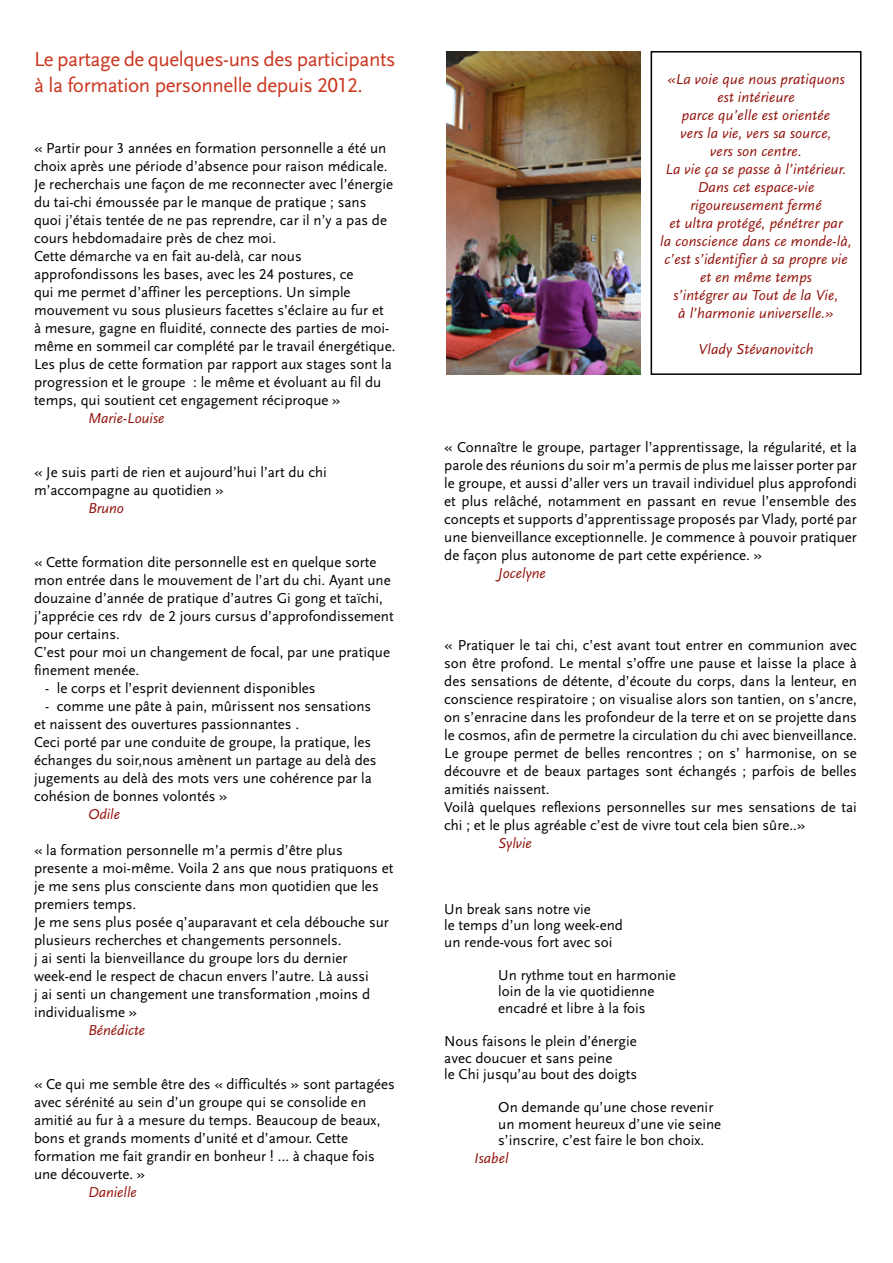
<style>
.page{position:relative;width:893px;height:1263px;background:#fff}
.page>*{position:absolute;margin:0;border:0;box-sizing:border-box;transform-origin:0 0}
.t1{font:21px/25.2px "Scala Sans Regular LF";letter-spacing:-.02em;color:#cb3720}
.t2{font:15px/18px "Scala Sans Regular LF";color:#000}
.t3{font:15px/18px "Scala Sans Regular LF Italic";letter-spacing:.01em;color:#93140d;text-align:center}
</style>
<div class="page">
<div style="left:651px;top:51px;width:210px;height:324px;border:2px solid #000"></div>
<img style="left:446px;top:51px;width:195px;height:324px">
<h1 class="t1" style="left:34px;top:47px;width:363px">Le partage de quelques-uns des participants à la formation personnelle depuis 2012.</h1>
<p class="t2" style="left:34px;top:139px;width:363px">« Partir pour 3 années en formation personnelle a été un choix après une période d’absence pour raison médicale.<br>Je recherchais une façon de me reconnecter avec l’énergie du tai-chi émoussée par le manque de pratique ; sans quoi j’étais tentée de ne pas reprendre, car il n’y a pas de cours hebdomadaire près de chez moi.<br>Cette démarche va en fait au-delà, car nous approfondissons les bases, avec les 24 postures, ce<br>qui me permet d’affiner les perceptions. Un simple mouvement vu sous plusieurs facettes s’éclaire au fur et<br>à mesure, gagne en fluidité, connecte des parties de moi&shy;même en sommeil car complété par le travail énergétique.<br>Les plus de cette formation par rapport aux stages sont la progression et le groupe : le même et évoluant au fil du temps, qui soutient cet engagement réciproque »</p>
<p class="t3" style="left:88px;top:409px;width:78px">Marie-Louise</p>
<p class="t2" style="left:34px;top:463px;width:294px">« Je suis parti de rien et aujourd’hui l’art du chi m’accompagne au quotidien »</p>
<p class="t3" style="left:88px;top:499px;width:38px">Bruno</p>
<p class="t2" style="left:34px;top:553px;width:361px">« Cette formation dite personnelle est en quelque sorte mon entrée dans le mouvement de l’art du chi. Ayant une douzaine d’année de pratique d’autres Gi gong et taïchi, j’apprécie ces rdv de 2 jours cursus d’approfondissement pour certains.<br>C’est pour moi un changement de focal, par une pratique finement menée.</p>
<p class="t2" style="left:45px;top:679px;width:272px">- le corps et l’esprit deviennent disponibles</p>
<p class="t2" style="left:34px;top:697px;width:344px;text-indent:11px">- comme une pâte à pain, mûrissent nos sensations et naissent des ouvertures passionnantes .<br>Ceci porté par une conduite de groupe, la pratique, les échanges du soir,nous amènent un partage au delà des jugements au delà des mots vers une cohérence par la cohésion de bonnes volontés »</p>
<p class="t3" style="left:88px;top:805px;width:34px">Odile</p>
<p class="t2" style="left:34px;top:841px;width:361px">« la formation personnelle m’a permis d’être plus presente a moi-même. Voila 2 ans que nous pratiquons et je me sens plus consciente dans mon quotidien que les premiers temps.<br>Je me sens plus posée q’auparavant et cela débouche sur plusieurs recherches et changements personnels.<br>j ai senti la bienveillance du groupe lors du dernier week-end le respect de chacun envers l’autre. Là aussi<br>j ai senti un changement une transformation ,moins d individualisme »</p>
<p class="t3" style="left:88px;top:1021px;width:59px">Bénédicte</p>
<p class="t2" style="left:34px;top:1075px;width:362px">« Ce qui me semble être des « difficultés » sont partagées avec sérénité au sein d’un groupe qui se consolide en amitié au fur à a mesure du temps. Beaucoup de beaux, bons et grands moments d’unité et d’amour. Cette formation me fait grandir en bonheur ! … à chaque fois une découverte. »</p>
<p class="t3" style="left:88px;top:1183px;width:50px">Danielle</p>
<p class="t3" style="left:660px;top:70px;width:193px">«La voie que nous pratiquons est intérieure<br>parce qu’elle est orientée<br>vers la vie, vers sa source,<br>vers son centre.<br>La vie ça se passe à l’intérieur.<br>Dans cet espace-vie rigoureusement fermé<br>et ultra protégé, pénétrer par<br>la conscience dans ce monde-là, c’est s’identifier à sa propre vie et en même temps<br>s’intégrer au Tout de la Vie,<br>à l’harmonie universelle.»</p>
<p class="t3" style="left:698px;top:340px;width:117px">Vlady Stévanovitch</p>
<p class="t2" style="left:444px;top:438px;width:414px;text-align:justify">« Connaître le groupe, partager l’apprentissage, la régularité, et la parole des réunions du soir m’a permis de plus me laisser porter par le groupe, et aussi d’aller vers un travail individuel plus approfondi et plus relâché, notamment en passant en revue l’ensemble des concepts et supports d’apprentissage proposés par Vlady, porté par une bienveillance exceptionnelle. Je commence à pouvoir pratiquer de façon plus autonome de part cette expérience. »</p>
<p class="t3" style="left:498px;top:564px;width:49px">Jocelyne</p>
<p class="t2" style="left:444px;top:636px;width:414px">« Pratiquer le tai chi, c’est avant tout entrer en communion avec son être profond. Le mental s’offre une pause et laisse la place à des sensations de détente, d’écoute du corps, dans la lenteur, en conscience respiratoire ; on visualise alors son tantien, on s’ancre, on s’enracine dans les profondeur de la terre et on se projette dans le cosmos, afin de permetre la circulation du chi avec bienveillance.<br>Le groupe permet de belles rencontres ; on s’ harmonise, on se découvre et de beaux partages sont échangés ; parfois de belles amitiés naissent.<br>Voilà quelques reflexions personnelles sur mes sensations de tai chi ; et le plus agréable c’est de vivre tout cela bien sûre..»</p>
<p class="t3" style="left:498px;top:834px;width:35px">Sylvie</p>
<p class="t2" style="left:444px;top:901px;width:180px;line-height:16.5px">Un break sans notre vie<br>le temps d’un long week-end un rende-vous fort avec soi</p>
<p class="t2" style="left:498px;top:967px;width:179px;line-height:16.5px">Un rythme tout en harmonie loin de la vie quotidienne encadré et libre à la fois</p>
<p class="t2" style="left:444px;top:1033px;width:194px;line-height:16.5px">Nous faisons le plein d’énergie avec doucuer et sans peine<br>le Chi jusqu’au bout des doigts</p>
<p class="t2" style="left:498px;top:1099px;width:225px;line-height:16.5px">On demande qu’une chose revenir un moment heureux d’une vie seine s’inscrire, c’est faire le bon choix.</p>
<p class="t3" style="left:474px;top:1149px;width:36px">Isabel</p>
</div>
